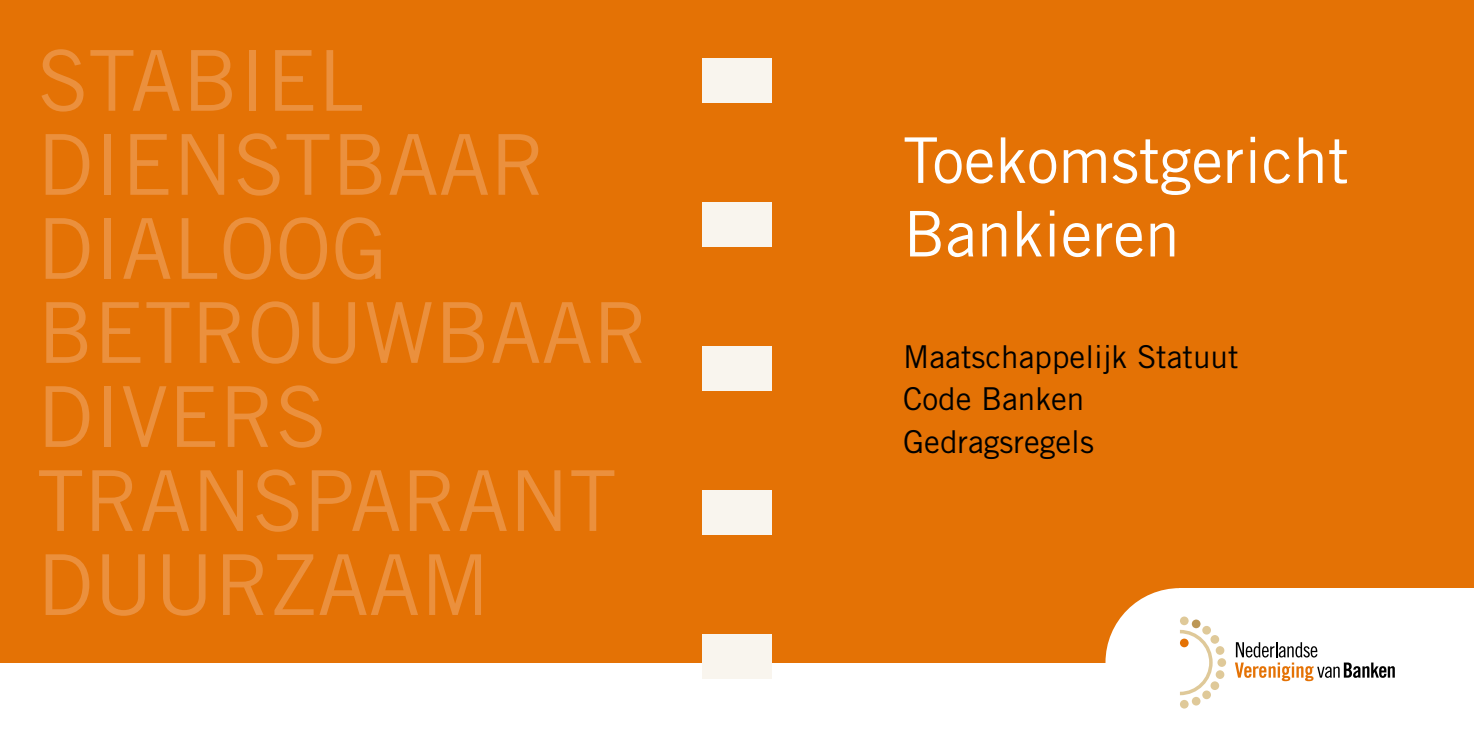
<style>
.page{position:relative;width:1474px;height:737px;background:#fff}
.page>*{position:absolute;margin:0;border:0;box-sizing:border-box;transform-origin:0 0}
.t1{font:84px/84px "Trade Gothic";color:#eb903d}
.t2{font:63px/73.5px "Trade Gothic";color:#fff}
.t3{font:31.5px/42px "Trade Gothic";color:#000}
</style>
<div class="page">
<div style="left:0;top:0;width:737px;height:662px;background:#e47205"></div>
<div style="left:737px;top:0;width:736px;height:662px;background:#e47205"></div>
<div style="left:702px;top:634px;width:69px;height:44px;background:#f9f5ee"></div>
<div style="left:702px;top:490px;width:69px;height:45px;background:#f9f5ee"></div>
<div style="left:702px;top:346px;width:69px;height:45px;background:#f9f5ee"></div>
<div style="left:702px;top:202px;width:69px;height:45px;background:#f9f5ee"></div>
<div style="left:702px;top:58px;width:69px;height:45px;background:#f9f5ee"></div>
<div style="left:1105px;top:588px;width:149px;height:149px;background:#fff;border-radius:50%"></div>
<div style="left:1179px;top:588px;width:294px;height:149px;background:#fff"></div>
<svg style="left:1235px;top:642px;width:159px;height:39px"></svg>
<div style="left:1202px;top:626px;width:8px;height:8px;background:#dfc999;border-radius:50%"></div>
<div style="left:1191px;top:619px;width:9px;height:9px;background:#bc9755;border-radius:50%"></div>
<div style="left:1179px;top:616px;width:9px;height:9px;background:#dfc999;border-radius:50%"></div>
<div style="left:1217px;top:658px;width:9px;height:9px;background:#dfc999;border-radius:50%"></div>
<div style="left:1215px;top:646px;width:9px;height:9px;background:#dfc999;border-radius:50%"></div>
<div style="left:1210px;top:635px;width:9px;height:8px;background:#dfc999;border-radius:50%"></div>
<div style="left:1202px;top:690px;width:8px;height:9px;background:#dfc999;border-radius:50%"></div>
<div style="left:1191px;top:697px;width:9px;height:8px;background:#dfc999;border-radius:50%"></div>
<div style="left:1179px;top:700px;width:9px;height:8px;background:#dfc999;border-radius:50%"></div>
<div style="left:1215px;top:670px;width:9px;height:9px;background:#dfc999;border-radius:50%"></div>
<div style="left:1210px;top:681px;width:9px;height:9px;background:#dfc999;border-radius:50%"></div>
<svg style="left:1180px;top:630px;width:32px;height:65px"></svg>
<p class="t1" style="left:37px;top:38px;width:328px">STABIEL dienstbaa</p>
<p class="t1" style="left:490px;top:122px;width:58px">r</p>
<p class="t1" style="left:37px;top:206px;width:352px">dialoog bet</p>
<p class="t1" style="left:191px;top:290px;width:293px">rouwbaa</p>
<p class="t1" style="left:593px;top:290px;width:58px">r</p>
<p class="t1" style="left:37px;top:374px;width:562px">DIVERS transparant duurzaam</p>
<p class="t2" style="left:903px;top:123px;width:447px">Toekomstgericht<br>Bankieren</p>
<p class="t3" style="left:903px;top:336px;width:337px">Maatschappelijk Statuut<br>Code Banken<br>Gedragsregels</p>
</div>
